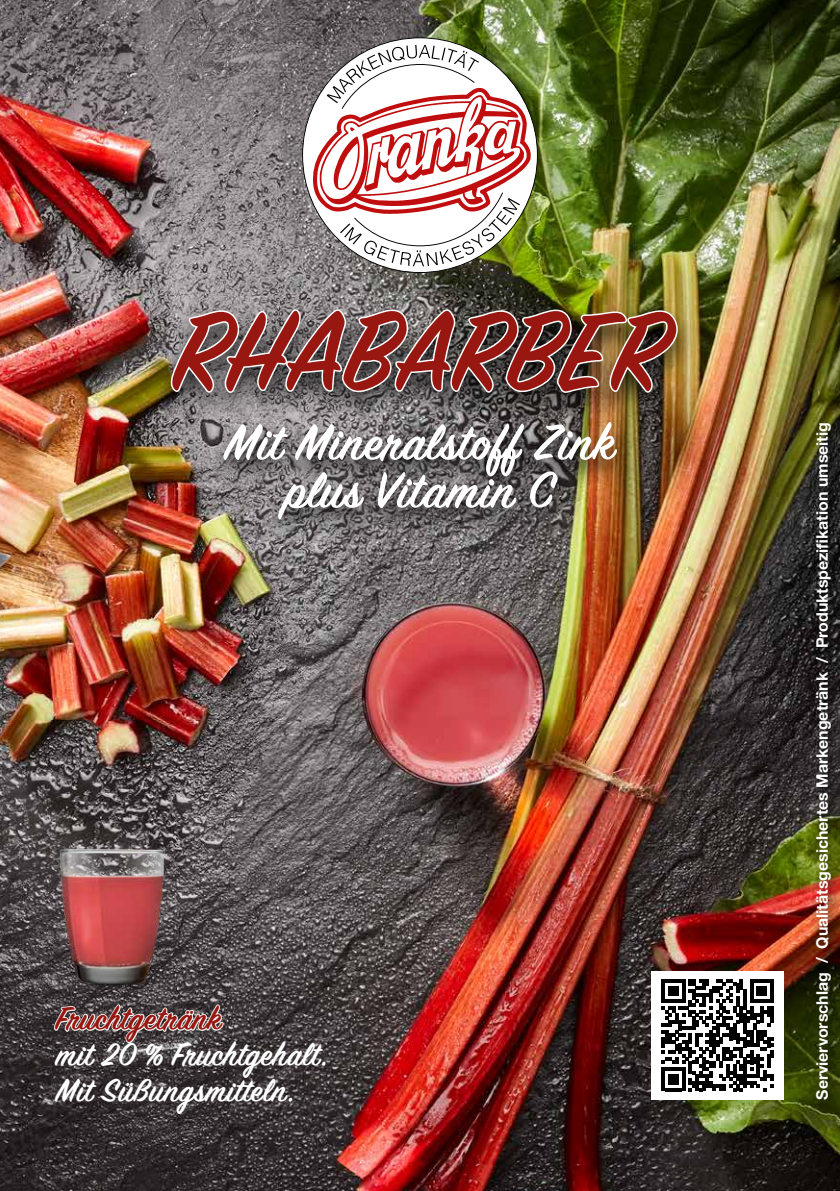
<style>
.page{position:relative;width:840px;height:1191px;background:#fff}
.page>*{position:absolute;margin:0;border:0;box-sizing:border-box;transform-origin:0 0}
.t1{font:600 123.2px "Sign Painter House Script";color:#981711}
.t2{font:600 56px/48px "Sign Painter House Script";letter-spacing:.02em;color:#fff;text-align:center}
.t3{font:600 36px/36px "Sign Painter House Script";letter-spacing:.02em;color:#fff}
.t4{font:600 36px "Sign Painter House Script";letter-spacing:.02em;color:#981711}
.t5{font:700 15.8px "Helvetica Neue LT Pro";color:#fff}
</style>
<div class="page">
<img style="left:0;top:0;width:839px;height:1191px">
<img style="left:48px;top:833px;width:126px;height:167px">
<div style="left:153px;top:303px;width:542px;height:119px;background:#000;opacity:.75"></div>
<img style="left:169px;top:306px;width:510px;height:90px">
<img style="left:302px;top:37px;width:235px;height:236px">
<svg style="left:313px;top:45px;width:217px;height:221px"></svg>
<svg style="left:53px;top:1002px;width:170px;height:41px"></svg>
<div style="left:651px;top:970px;width:132px;height:129px;background:#fff"></div>
<svg style="left:661px;top:979px;width:112px;height:112px"></svg>
<div style="left:206px;top:416px;width:427px;height:131px;background:#000;opacity:.75"></div>
<div style="left:808px;top:416px;width:31px;height:698px;background:#000;opacity:.75"></div>
<h1 class="t1" style="left:172px;top:277px;width:496px">RHABARBER</h1>
<h2 class="t2" style="left:225px;top:423px;width:391px">Mit Mineralstoff Zink plus Vitamin C</h2>
<p class="t5" style="left:811px;top:1099px;width:679px;rotate:-90deg">Serviervorschlag / Qualitätsgesichertes Markengetränk / Produktspezifikation umseitig</p>
<h3 class="t4" style="left:56px;top:996px;width:166px">Fruchtgetränk</h3>
<h3 class="t3" style="left:56px;top:1039px;width:274px">mit 20 % Fruchtgehalt.<br>Mit Süßungsmitteln.</h3>
</div>
